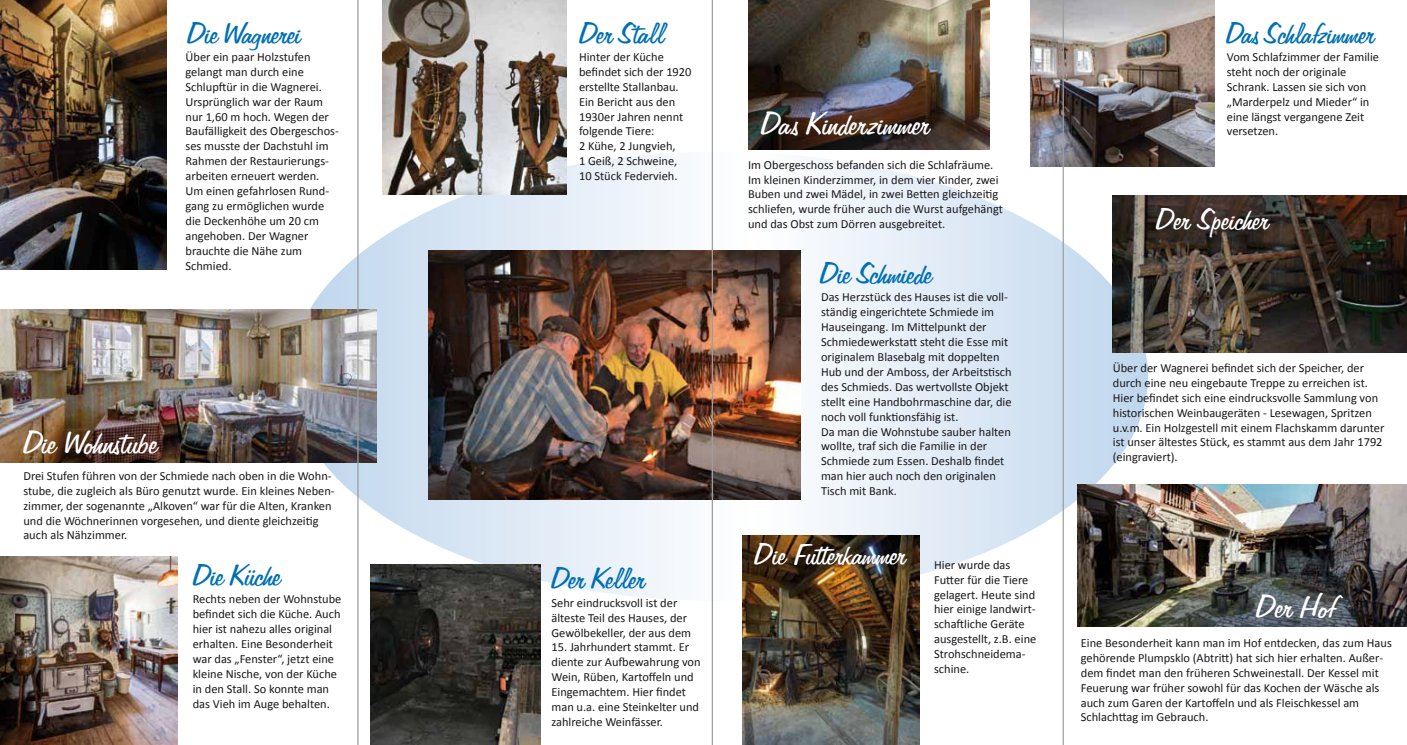
<style>
.page{position:relative;width:1407px;height:745px;background:#fff}
.page>*{position:absolute;margin:0;border:0;box-sizing:border-box;transform-origin:0 0}
.t1{font:36.12px "Freehand 575 BT Regular B";color:#fff;scale:1.14 1}
.t2{font:33.62px "Freehand 575 BT Regular B";color:#006fb4;scale:1.14 1}
.t3{font:33.62px "Freehand 575 BT Regular B";color:#fff;scale:1.14 1}
.t4{font:33.62px "Freehand 575 BT Regular B";color:#006fb4;scale:1.1 1}
.t5{font:12.38px/14.9px "Calibri";color:#1a171b}
</style>
<div class="page">
<svg style="left:290px;top:151px;width:858px;height:449px"></svg>
<img style="left:0;top:0;width:167px;height:269px">
<img style="left:0;top:556px;width:177px;height:188px">
<img style="left:370px;top:563px;width:170px;height:181px">
<img style="left:742px;top:535px;width:177px;height:209px">
<img style="left:1077px;top:484px;width:330px;height:142px">
<img style="left:1030px;top:0;width:184px;height:167px">
<img style="left:382px;top:0;width:184px;height:195px">
<img style="left:428px;top:251px;width:372px;height:248px">
<img style="left:1113px;top:196px;width:294px;height:156px">
<img style="left:748px;top:0;width:241px;height:149px">
<img style="left:0;top:309px;width:376px;height:152px">
<hr style="left:357px;top:0;width:1px;height:744px;background:#9c9e9f">
<hr style="left:712px;top:0;width:1px;height:744px;background:#9c9e9f">
<hr style="left:1062px;top:0;width:2px;height:744px;background:#9c9e9f">
<h2 class="t2" style="left:187px;top:16px;width:103px">DieWagnerei</h2>
<p class="t5" style="left:185px;top:49px;width:155px">Über ein paar Holzstufen gelangt man durch eine<br>Schlupftür in die Wagnerei.<br>Ursprünglich war der Raum nur 1,60 m hoch. Wegen der<br>Baufälligkeit des Obergeschos&shy;ses musste der Dachstuhl im<br>Rahmen der Restaurierungs&shy;arbeiten erneuert werden.<br>Um einen gefahrlosen Rund&shy;gang zu ermöglichen wurde die Deckenhöhe um 20 cm angehoben. Der Wagner brauchte die Nähe zum<br>Schmied.</p>
<h1 class="t1" style="left:23px;top:424px;width:121px">DieWohnstube</h1>
<p class="t5" style="left:23px;top:468px;width:313px">Drei Stufen führen von der Schmiede nach oben in die Wohn&shy;stube, die zugleich als Büro genutzt wurde. Ein kleines Neben&shy;zimmer, der sogenannte „Alkoven“ war für die Alten, Kranken und die Wöchnerinnen vorgesehen, und diente gleichzeitig auch als Nähzimmer.</p>
<h2 class="t2" style="left:579px;top:16px;width:77px">Der Stall</h2>
<p class="t5" style="left:579px;top:49px;width:114px">Hinter der Küche befindet sich der 1920 erstellte Stallanbau.<br>Ein Bericht aus den<br>1930er Jahren nennt folgende Tiere:<br>2 Kühe, 2 Jungvieh,<br>1 Geiß, 2 Schweine,<br>10 Stück Federvieh.</p>
<h2 class="t2" style="left:193px;top:557px;width:80px">Die Küche</h2>
<h2 class="t2" style="left:551px;top:560px;width:85px">Der Keller</h2>
<p class="t5" style="left:193px;top:591px;width:150px">Rechts neben der Wohnstube befindet sich die Küche. Auch hier ist nahezu alles original erhalten. Eine Besonderheit war das „Fenster“, jetzt eine kleine Nische, von der Küche in den Stall. So konnte man das Vieh im Auge behalten.</p>
<p class="t5" style="left:551px;top:595px;width:141px">Sehr eindrucksvoll ist der älteste Teil des Hauses, der<br>Gewölbekeller, der aus dem</p>
<p class="t5" style="left:551px;top:639px;width:151px">15. Jahrhundert stammt. Er diente zur Aufbewahrung von<br>Wein, Rüben, Kartoffeln und<br>Eingemachtem. Hier findet man u.a. eine Steinkelter und zahlreiche Weinfässer.</p>
<h1 class="t1" style="left:760px;top:104px;width:151px">Das Kinderzimmer</h1>
<p class="t5" style="left:748px;top:157px;width:256px">Im Obergeschoss befanden sich die Schlafräume.<br>Im kleinen Kinderzimmer, in dem vier Kinder, zwei Buben und zwei Mädel, in zwei Betten gleichzeitig schliefen, wurde früher auch die Wurst aufgehängt und das Obst zum Dörren ausgebreitet.</p>
<h2 class="t2" style="left:819px;top:255px;width:101px">Die Schmiede</h2>
<p class="t5" style="left:821px;top:290px;width:192px">Das Herzstück des Hauses ist die voll&shy;ständig eingerichtete Schmiede im Hauseingang. Im Mittelpunkt der Schmiedewerkstatt steht die Esse mit originalem Blasebalg mit doppelten Hub und der Amboss, der Arbeitstisch des Schmieds. Das wertvollste Objekt stellt eine Handbohrmaschine dar, die noch voll funktionsfähig ist.<br>Da man die Wohnstube sauber halten wollte, traf sich die Familie in der Schmiede zum Essen. Deshalb findet man hier auch noch den originalen Tisch mit Bank.</p>
<h2 class="t3" style="left:754px;top:537px;width:136px">Die Futterkammer</h2>
<p class="t5" style="left:934px;top:557px;width:104px">Hier wurde das<br>Futter für die Tiere gelagert. Heute sind hier einige landwirt&shy;schaftliche Geräte ausgestellt, z.B. eine<br>Strohschneidema&shy;schine.</p>
<h2 class="t4" style="left:1226px;top:16px;width:137px">DasSchlafzimmer</h2>
<p class="t5" style="left:1227px;top:49px;width:154px">Vom Schlafzimmer der Familie steht noch der originale<br>Schrank. Lassen sie sich von „Marderpelz und Mieder“ in eine längst vergangene Zeit versetzen.</p>
<h2 class="t3" style="left:1155px;top:202px;width:102px">Der Speicher</h2>
<p class="t5" style="left:1113px;top:360px;width:273px">Über der Wagnerei befindet sich der Speicher, der durch eine neu eingebaute Treppe zu erreichen ist.<br>Hier befindet sich eine eindrucksvolle Sammlung von historischen Weinbaugeräten - Lesewagen, Spritzen u.v.m. Ein Holzgestell mit einem Flachskamm darunter ist unser ältestes Stück, es stammt aus dem Jahr 1792 (eingraviert).</p>
<h1 class="t1" style="left:1255px;top:587px;width:73px">Der Hof</h1>
<p class="t5" style="left:1081px;top:635px;width:312px">Eine Besonderheit kann man im Hof entdecken, das zum Haus gehörende Plumpsklo (Abtritt) hat sich hier erhalten. Außer&shy;dem findet man den früheren Schweinestall. Der Kessel mit Feuerung war früher sowohl für das Kochen der Wäsche als auch zum Garen der Kartoffeln und als Fleischkessel am Schlachttag im Gebrauch.</p>
</div>
